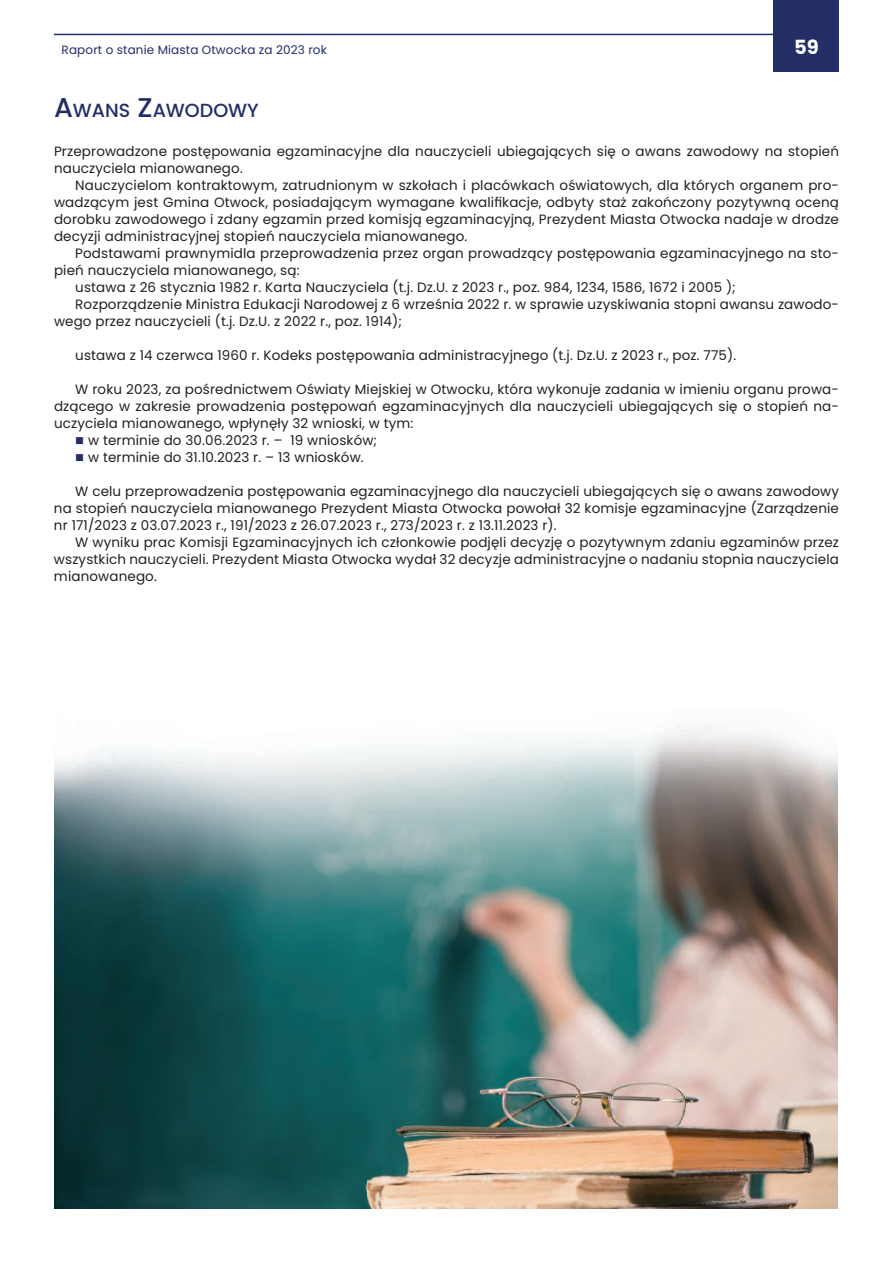
<style>
.page{position:relative;width:893px;height:1263px;background:#fff}
.page>*{position:absolute;margin:0;border:0;box-sizing:border-box;transform-origin:0 0}
.t1{font:700 19.5px "Poppins";color:#fff}
.t2{font:500 19.05px "Poppins";color:#232e67}
.t3{font:13.5px/17px "Poppins";letter-spacing:.01em;color:#231f20;text-align:justify}
.t4{font:12px "Poppins";letter-spacing:.01em;color:#232e67}
.s1{font-size:27.15px}
.s2{color:#232e67}
</style>
<div class="page">
<div style="left:774px;top:0;width:65px;height:71px;background:#232e67"></div>
<hr style="left:54px;top:34px;width:720px;height:1px;background:#232e67">
<img style="left:54px;top:730px;width:784px;height:479px">
<p class="t4" style="left:62px;top:43px;width:267px">Raport o stanie Miasta Otwocka za 2023 rok</p>
<h1 class="t1" style="left:794px;top:36px;width:26px">59</h1>
<h2 class="t2" style="left:54px;top:99px;width:206px"><span class="s1">A</span>WANS <span class="s1">Z</span>AWODOWY</h2>
<p class="t3" style="left:54px;top:143px;width:786px">Przeprowadzone postępowania egzaminacyjne dla nauczycieli ubiegających się o awans zawodowy na stopień nauczyciela mianowanego.</p>
<p class="t3" style="left:54px;top:177px;width:786px;text-indent:21px">Nauczycielom kontraktowym, zatrudnionym w szkołach i placówkach oświatowych, dla których organem pro&shy;wadzącym jest Gmina Otwock, posiadającym wymagane kwalifikacje, odbyty staż zakończony pozytywną oceną dorobku zawodowego i zdany egzamin przed komisją egzaminacyjną, Prezydent Miasta Otwocka nadaje w drodze decyzji administracyjnej stopień nauczyciela mianowanego.</p>
<p class="t3" style="left:75px;top:245px;width:765px">Podstawami prawnymidla przeprowadzenia przez organ prowadzący postępowania egzaminacyjnego na sto-</p>
<p class="t3" style="left:54px;top:262px;width:247px">pień nauczyciela mianowanego, są:</p>
<p class="t3" style="left:75px;top:279px;width:662px">ustawa z 26 stycznia 1982 r. Karta Nauczyciela (t.j. Dz.U. z 2023 r., poz. 984, 1234, 1586, 1672 i 2005 );</p>
<p class="t3" style="left:75px;top:296px;width:765px">Rozporządzenie Ministra Edukacji Narodowej z 6 września 2022 r. w sprawie uzyskiwania stopni awansu zawodo-</p>
<p class="t3" style="left:54px;top:313px;width:349px">wego przez nauczycieli (t.j. Dz.U. z 2022 r., poz. 1914);</p>
<p class="t3" style="left:75px;top:347px;width:663px">ustawa z 14 czerwca 1960 r. Kodeks postępowania administracyjnego (t.j. Dz.U. z 2023 r., poz. 775).</p>
<p class="t3" style="left:54px;top:381px;width:786px;text-indent:21px">W roku 2023, za pośrednictwem Oświaty Miejskiej w Otwocku, która wykonuje zadania w imieniu organu prowa&shy;dzącego w zakresie prowadzenia postępowań egzaminacyjnych dla nauczycieli ubiegających się o stopień na&shy;uczyciela mianowanego, wpłynęły 32 wnioski, w tym:</p>
<p class="t3" style="left:75px;top:432px;width:303px"><span class="s2">■</span> w terminie do 30.06.2023 r. – 19 wniosków;</p>
<p class="t3" style="left:75px;top:449px;width:290px"><span class="s2">■</span> w terminie do 31.10.2023 r. – 13 wniosków.</p>
<p class="t3" style="left:54px;top:483px;width:786px;text-indent:21px">W celu przeprowadzenia postępowania egzaminacyjnego dla nauczycieli ubiegających się o awans zawodowy na stopień nauczyciela mianowanego Prezydent Miasta Otwocka powołał 32 komisje egzaminacyjne (Zarządzenie nr 171/2023 z 03.07.2023 r., 191/2023 z 26.07.2023 r., 273/2023 r. z 13.11.2023 r).</p>
<p class="t3" style="left:54px;top:534px;width:786px;text-indent:21px">W wyniku prac Komisji Egzaminacyjnych ich członkowie podjęli decyzję o pozytywnym zdaniu egzaminów przez wszystkich nauczycieli. Prezydent Miasta Otwocka wydał 32 decyzje administracyjne o nadaniu stopnia nauczyciela mianowanego.</p>
</div>
